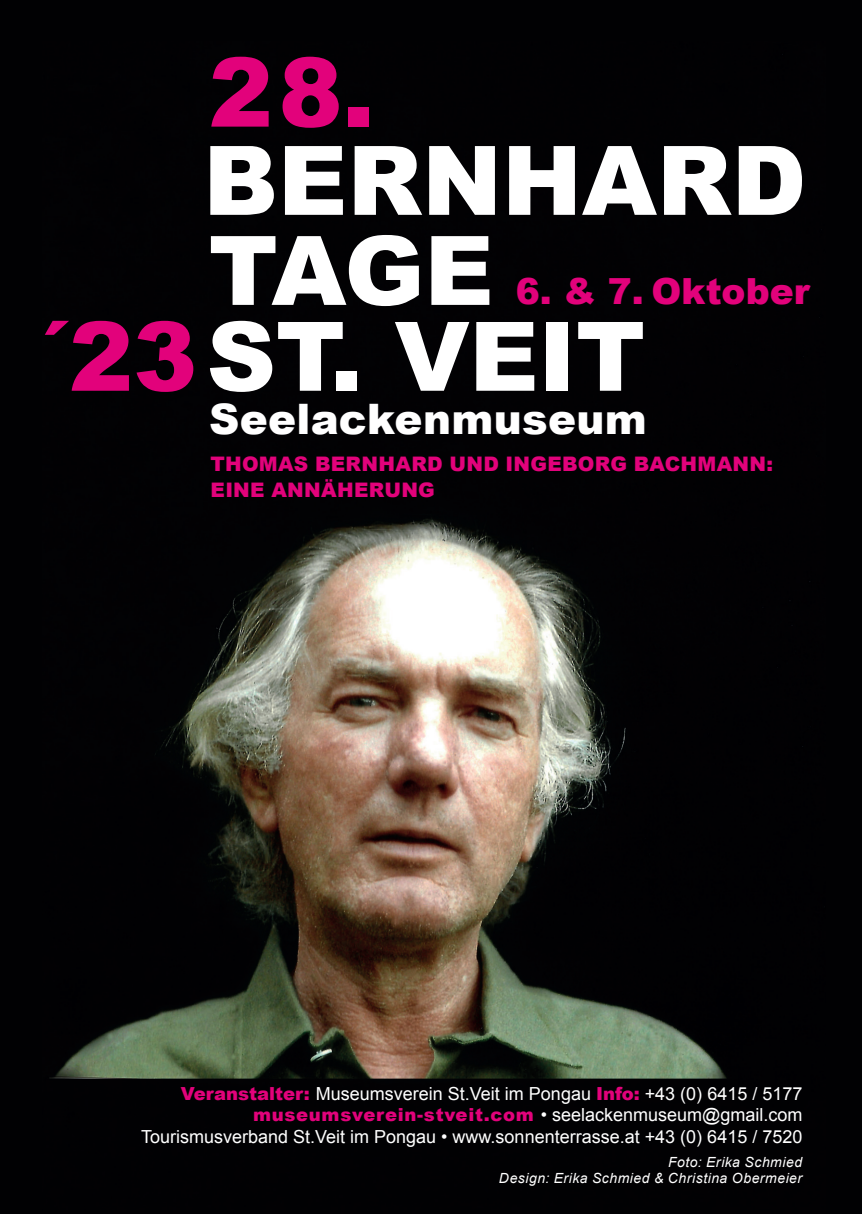
<style>
.page{position:relative;width:862px;height:1214px;background:#fff}
.page>*{position:absolute;margin:0;border:0;box-sizing:border-box;transform-origin:0 0}
.t1{font:900 96px "Arial";color:#fff}
.t2{font:900 96px "Arial";color:#e2027b}
.t3{font:900 42px "Arial";letter-spacing:.01em;color:#fff}
.t4{font:900 36px "Arial";color:#e2027b}
.t5{font:900 20px/26px "Arial";letter-spacing:.015em;color:#e2027b}
.t6{font:18px "Arial";color:#fff}
.t7{font:italic 14px "Arial";letter-spacing:.035em;color:#fff}
.s1{color:#e2027b}
.s2{font-weight:900;color:#e2027b}
</style>
<div class="page">
<div style="left:0;top:0;width:862px;height:1213px;background:#010103"></div>
<img style="left:50px;top:54px;width:760px;height:1025px">
<p class="t2" style="left:209px;top:23px;width:167px">28.</p>
<p class="t1" style="left:203px;top:111px;width:604px">BERNHARD</p>
<p class="t1" style="left:209px;top:201px;width:286px">TAGE</p>
<p class="t1" style="left:37px;top:287px;width:610px"><span class="s1">´23</span>ST. VEIT</p>
<p class="t4" style="left:516px;top:265px;width:295px">6. &amp; 7. Oktober</p>
<p class="t3" style="left:209px;top:388px;width:439px">Seelackenmuseum</p>
<p class="t5" style="left:211px;top:450px;width:564px">THOMAS BERNHARD UND INGEBORG BACHMANN:<br>EINE ANNÄHERUNG</p>
<p class="t6" style="left:181px;top:1081px;width:623px"><span class="s2">Veranstalter:</span> Museumsverein St.Veit im Pongau <span class="s2">Info:</span> +43 (0) 6415 / 5177</p>
<p class="t6" style="left:253px;top:1103px;width:551px"><span class="s2">museumsverein-stveit.com</span> • seelackenmuseum@gmail.com</p>
<p class="t6" style="left:141px;top:1124px;width:663px">Tourismusverband St.Veit im Pongau • www.sonnenterrasse.at +43 (0) 6415 / 7520</p>
<p class="t7" style="left:668px;top:1153px;width:135px">Foto: Erika Schmied</p>
<p class="t7" style="left:499px;top:1169px;width:305px">Design: Erika Schmied &amp; Christina Obermeier</p>
</div>
